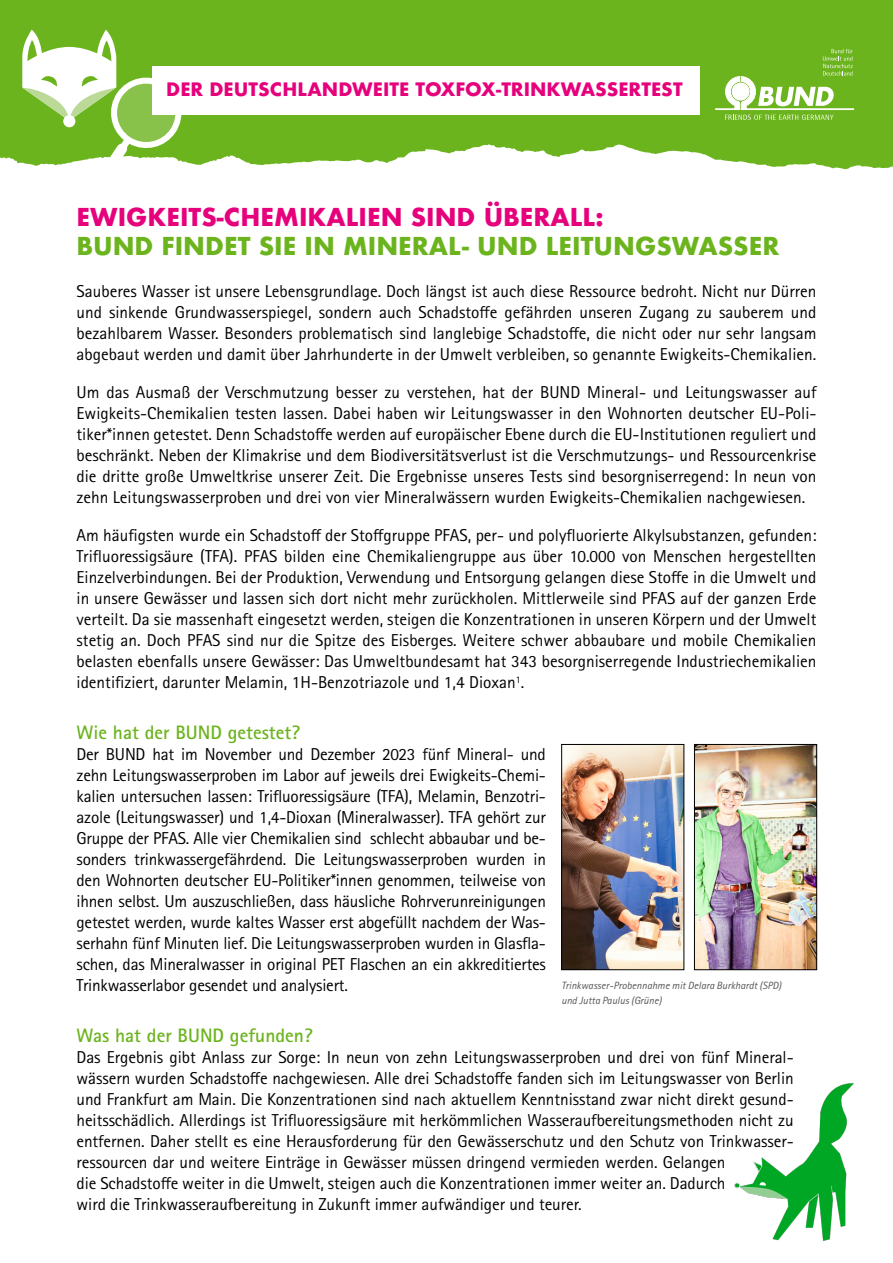
<style>
.page{position:relative;width:893px;height:1263px;background:#fff}
.page>*{position:absolute;margin:0;border:0;box-sizing:border-box;transform-origin:0 0}
.t1{font:700 24px/28.8px "Futura";color:#6cb41e}
.t2{font:700 19.5px "Rotis Sans Serif Pro";color:#6cb41e}
.t3{font:700 18px "Futura";color:#e6007c}
.COPY{font:17.25px/21px "Rotis Sans Serif Pro";letter-spacing:-.005em;color:#000;text-align:justify}
.fußnoten{font:italic 10.5px/15px "Rotis Sans Serif Pro";color:#555756}
.s1{color:#e6007c}
</style>
<div class="page">
<img style="left:563px;top:746px;width:119px;height:222px">
<div style="left:561px;top:744px;width:123px;height:226px;border:1px solid #000"></div>
<img style="left:696px;top:746px;width:119px;height:222px">
<div style="left:694px;top:744px;width:123px;height:226px;border:1px solid #000"></div>
<svg style="left:0;top:0;width:893px;height:169px;fill:#6cb41e"></svg>
<svg style="left:715px;top:49px;width:139px;height:71px"></svg>
<div style="left:152px;top:66px;width:547px;height:48px;background:#fff"></div>
<svg style="left:22px;top:30px;width:164px;height:139px"></svg>
<svg style="left:116px;top:83px;width:60px;height:60px;fill:#88c24a"></svg>
<img style="left:734px;top:1083px;width:120px;height:158px">
<h1 class="t3" style="left:166px;top:76px;width:518px">DER DEUTSCHLANDWEITE TOXFOX-TRINKWASSERTEST</h1>
<h2 class="t1" style="left:77px;top:203px;width:704px"><span class="s1">EWIGKEITS-CHEMIKALIEN SIND ÜBERALL:<br></span>BUND FINDET SIE IN MINERAL- UND LEITUNGSWASSER</h2>
<p class="COPY" style="left:77px;top:281px;width:741px">Sauberes Wasser ist unsere Lebensgrundlage. Doch längst ist auch diese Ressource bedroht. Nicht nur Dürren und sinkende Grundwasserspiegel, sondern auch Schadstoffe gefährden unseren Zugang zu sauberem und bezahlbarem Wasser. Besonders problematisch sind langlebige Schadstoffe, die nicht oder nur sehr langsam abgebaut werden und damit über Jahrhunderte in der Umwelt verbleiben, so genannte Ewigkeits-Chemikalien.</p>
<p class="COPY" style="left:77px;top:382px;width:741px">Um das Ausmaß der Verschmutzung besser zu verstehen, hat der BUND Mineral- und Leitungswasser auf Ewigkeits-Chemikalien testen lassen. Dabei haben wir Leitungswasser in den Wohnorten deutscher EU-Poli&shy;tiker*innen getestet. Denn Schadstoffe werden auf europäischer Ebene durch die EU-Institutionen reguliert und beschränkt. Neben der Klimakrise und dem Biodiversitätsverlust ist die Verschmutzungs- und Ressourcenkrise die dritte große Umweltkrise unserer Zeit. Die Ergebnisse unseres Tests sind besorgniserregend: In neun von zehn Leitungswasserproben und drei von vier Mineralwässern wurden Ewigkeits-Chemikalien nachgewiesen.</p>
<p class="COPY" style="left:77px;top:525px;width:741px">Am häufigsten wurde ein Schadstoff der Stoffgruppe PFAS, per- und polyfluorierte Alkylsubstanzen, gefunden:<br>Trifluoressigsäure (TFA). PFAS bilden eine Chemikaliengruppe aus über 10.000 von Menschen hergestellten Einzelverbindungen. Bei der Produktion, Verwendung und Entsorgung gelangen diese Stoffe in die Umwelt und in unsere Gewässer und lassen sich dort nicht mehr zurückholen. Mittlerweile sind PFAS auf der ganzen Erde verteilt. Da sie massenhaft eingesetzt werden, steigen die Konzentrationen in unseren Körpern und der Umwelt stetig an. Doch PFAS sind nur die Spitze des Eisberges. Weitere schwer abbaubare und mobile Chemikalien belasten ebenfalls unsere Gewässer: Das Umweltbundesamt hat 343 besorgniserregende Industriechemikalien identifiziert, darunter Melamin, 1H-Benzotriazole und 1,4 Dioxan<sup>1</sup>.</p>
<h3 class="t2" style="left:77px;top:720px;width:225px">Wie hat der BUND getestet?</h3>
<p class="COPY" style="left:77px;top:744px;width:471px">Der BUND hat im November und Dezember 2023 fünf Mineral- und zehn Leitungswasserproben im Labor auf jeweils drei Ewigkeits-Chemi&shy;kalien untersuchen lassen: Trifluoressigsäure (TFA), Melamin, Benzotri&shy;azole (Leitungswasser) und 1,4-Dioxan (Mineralwasser). TFA gehört zur Gruppe der PFAS. Alle vier Chemikalien sind schlecht abbaubar und be&shy;sonders trinkwassergefährdend. Die Leitungswasserproben wurden in den Wohnorten deutscher EU-Politiker*innen genommen, teilweise von ihnen selbst. Um auszuschließen, dass häusliche Rohrverunreinigungen getestet werden, wurde kaltes Wasser erst abgefüllt nachdem der Was&shy;serhahn fünf Minuten lief. Die Leitungswasserproben wurden in Glasfla&shy;schen, das Mineralwasser in original PET Flaschen an ein akkreditiertes Trinkwasserlabor gesendet und analysiert.</p>
<h3 class="t2" style="left:77px;top:1023px;width:238px">Was hat der BUND gefunden?</h3>
<p class="COPY" style="left:77px;top:1047px;width:719px;text-align:left">Das Ergebnis gibt Anlass zur Sorge: In neun von zehn Leitungswasserproben und drei von fünf Mineral&shy;wässern wurden Schadstoffe nachgewiesen. Alle drei Schadstoffe fanden sich im Leitungswasser von Berlin und Frankfurt am Main. Die Konzentrationen sind nach aktuellem Kenntnisstand zwar nicht direkt gesund&shy;heitsschädlich. Allerdings ist Trifluoressigsäure mit herkömmlichen Wasseraufbereitungsmethoden nicht zu entfernen. Daher stellt es eine Herausforderung für den Gewässerschutz und den Schutz von Trinkwasser&shy;ressourcen dar und weitere Einträge in Gewässer müssen dringend vermieden werden. Gelangen<br>die Schadstoffe weiter in die Umwelt, steigen auch die Konzentrationen immer weiter an. Dadurch<br>wird die Trinkwasseraufbereitung in Zukunft immer aufwändiger und teurer.</p>
<p class="fußnoten" style="left:561px;top:978px;width:222px">Trinkwasser-Probennahme mit Delara Burkhardt (SPD) und Jutta Paulus (Grüne)</p>
</div>
